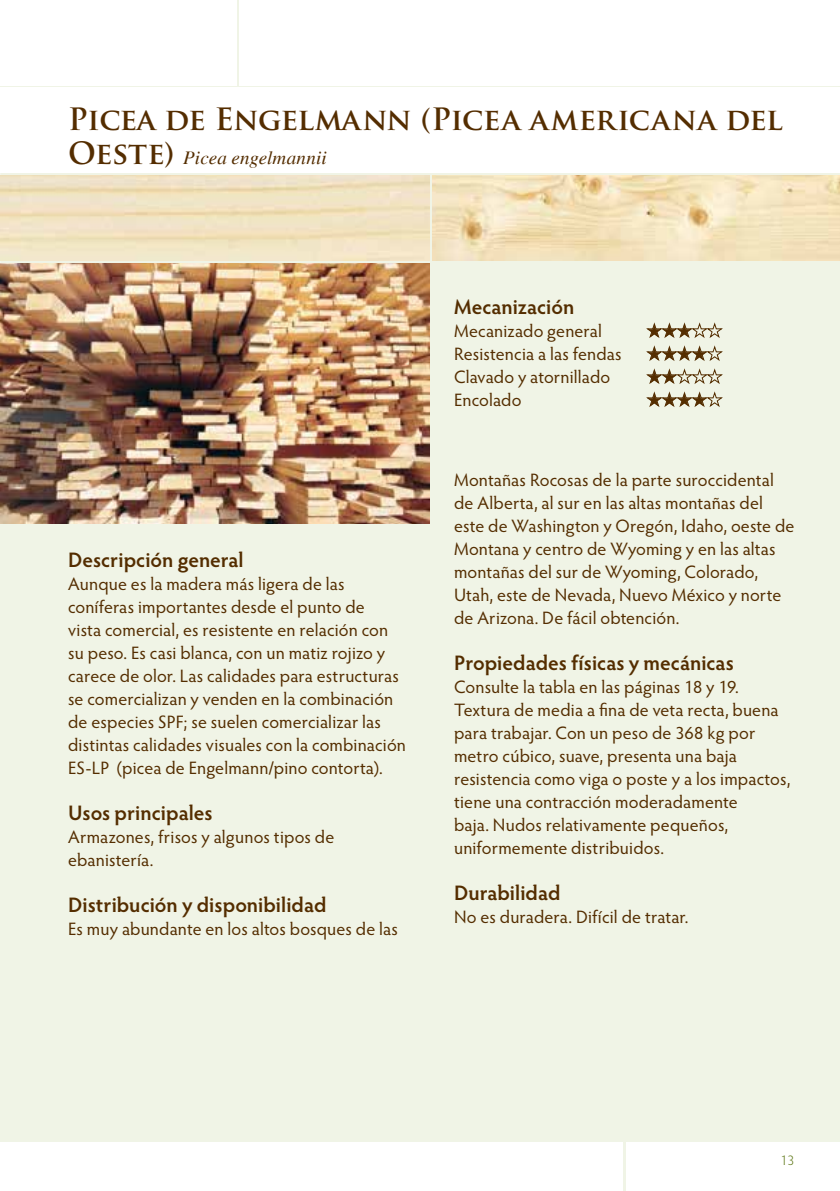
<style>
.page{position:relative;width:840px;height:1191px;background:#fff}
.page>*{position:absolute;margin:0;border:0;box-sizing:border-box;transform-origin:0 0}
.t1{font:700 30px "Trajan Pro";letter-spacing:-.01em;color:#542d00}
.t2{font:600 21px "Hypatia Sans Pro";color:#542d00}
.t3{font:italic 19px "Times";letter-spacing:.005em;color:#542d00}
.t4{font:18px/23px "Hypatia Sans Pro";letter-spacing:.01em;color:#542d00}
.t5{font:18px "Zapf Dingbats ITC";color:#542d00}
.t6{font:300 14px "Hypatia Sans Pro";color:#5a7411}
.s1{font-family:"Trajan Pro";font-weight:700;font-style:normal;font-size:30px}
</style>
<div class="page">
<div style="left:0;top:0;width:839px;height:1191px;background:#f0f4e6"></div>
<div style="left:0;top:1142px;width:622px;height:49px;background:#fff"></div>
<div style="left:625px;top:1142px;width:214px;height:49px;background:#fff"></div>
<div style="left:0;top:0;width:237px;height:85px;background:#fff"></div>
<div style="left:240px;top:0;width:599px;height:85px;background:#fff"></div>
<div style="left:625px;top:88px;width:214px;height:85px;background:#fff"></div>
<img style="left:0;top:176px;width:429px;height:85px">
<img style="left:432px;top:176px;width:407px;height:85px">
<img style="left:0;top:263px;width:429px;height:261px">
<svg style="left:646px;top:322px;width:76px;height:16px"></svg>
<svg style="left:646px;top:345px;width:76px;height:16px"></svg>
<svg style="left:646px;top:391px;width:76px;height:16px"></svg>
<div style="left:0;top:88px;width:811px;height:85px;background:#fff"></div>
<svg style="left:646px;top:368px;width:76px;height:16px"></svg>
<h1 class="t1" style="left:68px;top:100px;width:715px">Picea de Engelmann (Picea americana del</h1>
<p class="t3" style="left:68px;top:147px;width:260px"><span class="s1">Oeste)</span> Picea engelmannii</p>
<p class="t2" style="left:68px;top:545px;width:177px">Descripción general</p>
<p class="t4" style="left:68px;top:571px;width:339px">Aunque es la madera más ligera de las coníferas importantes desde el punto de<br>vista comercial, es resistente en relación con su peso. Es casi blanca, con un matiz rojizo y carece de olor. Las calidades para estructuras se comercializan y venden en la combinación de especies SPF; se suelen comercializar las distintas calidades visuales con la combinación ES-LP (picea de Engelmann/pino contorta).</p>
<p class="t2" style="left:68px;top:798px;width:146px">Usos principales</p>
<p class="t4" style="left:68px;top:824px;width:268px">Armazones, frisos y algunos tipos de ebanistería.</p>
<p class="t2" style="left:68px;top:890px;width:260px">Distribución y disponibilidad</p>
<p class="t4" style="left:68px;top:916px;width:331px">Es muy abundante en los altos bosques de las</p>
<p class="t2" style="left:454px;top:292px;width:122px">Mecanización</p>
<p class="t4" style="left:454px;top:318px;width:149px">Mecanizado general</p>
<p class="t5" style="left:646px;top:322px;width:46px">★★★</p>
<p class="t4" style="left:454px;top:341px;width:169px">Resistencia a las fendas</p>
<p class="t5" style="left:646px;top:345px;width:61px">★★★★</p>
<p class="t4" style="left:454px;top:364px;width:158px">Clavado y atornillado</p>
<p class="t4" style="left:454px;top:387px;width:69px">Encolado</p>
<p class="t5" style="left:646px;top:391px;width:61px">★★★★</p>
<p class="t4" style="left:454px;top:468px;width:342px">Montañas Rocosas de la parte suroccidental de Alberta, al sur en las altas montañas del este de Washington y Oregón, Idaho, oeste de Montana y centro de Wyoming y en las altas montañas del sur de Wyoming, Colorado, Utah, este de Nevada, Nuevo México y norte de Arizona. De fácil obtención.</p>
<p class="t2" style="left:454px;top:648px;width:281px">Propiedades físicas y mecánicas</p>
<p class="t4" style="left:454px;top:675px;width:337px">Consulte la tabla en las páginas 18 y 19.<br>Textura de media a fina de veta recta, buena para trabajar. Con un peso de 368 kg por metro cúbico, suave, presenta una baja resistencia como viga o poste y a los impactos, tiene una contracción moderadamente<br>baja. Nudos relativamente pequeños, uniformemente distribuidos.</p>
<p class="t2" style="left:454px;top:878px;width:108px">Durabilidad</p>
<p class="t4" style="left:454px;top:905px;width:236px">No es duradera. Difícil de tratar.</p>
<p class="t6" style="left:780px;top:1151px;width:16px">13</p>
</div>
